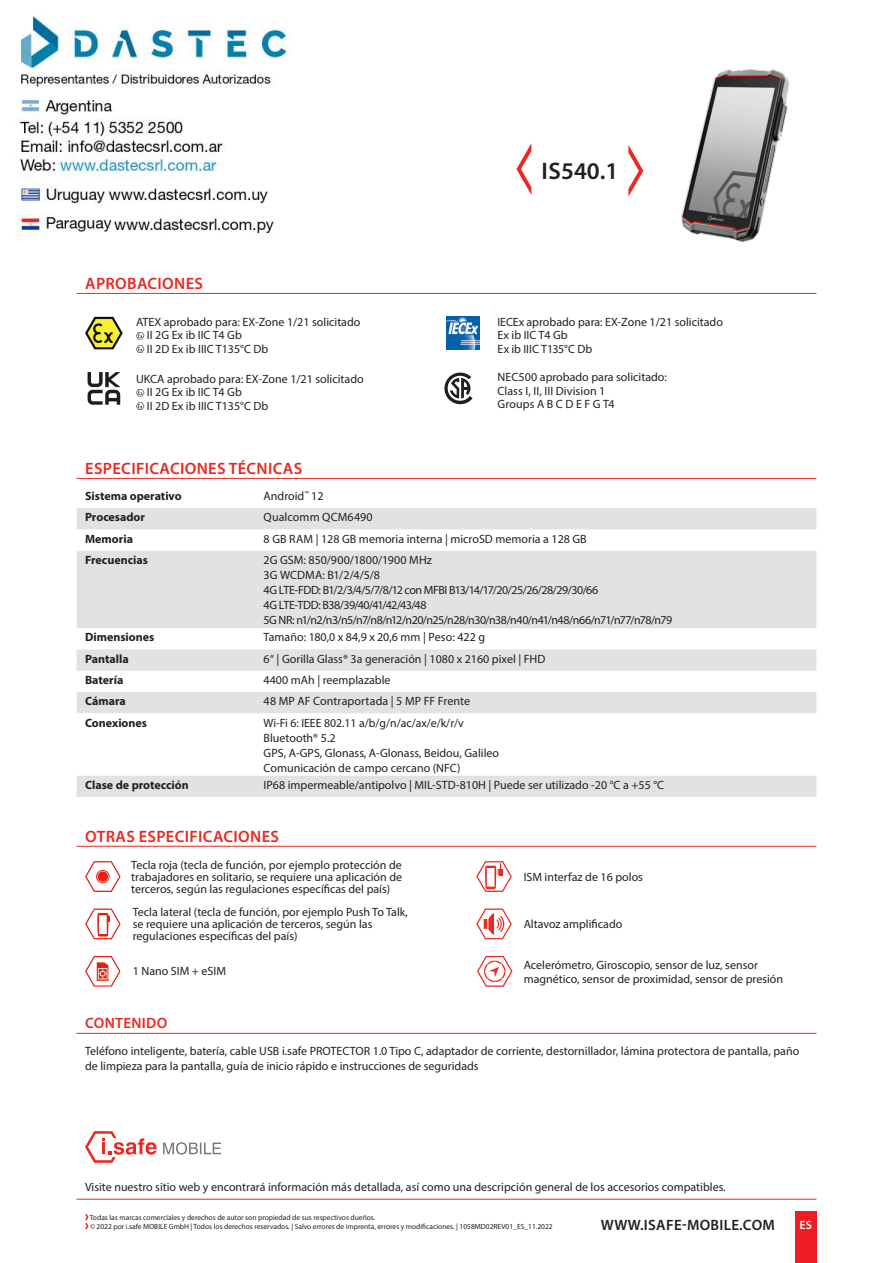
<style>
.page{position:relative;width:893px;height:1263px;background:#fff}
.page>*{position:absolute;margin:0;border:0;box-sizing:border-box;transform-origin:0 0}
.t1{font:600 24px "Myriad Pro";letter-spacing:.005em;color:#231f20}
.CB_AF_Technische-Übe{font:600 16.5px "Myriad Pro";letter-spacing:.02em;color:#ea2922}
.t2{font:600 15px "Myriad Pro";letter-spacing:.02em;color:#231f20}
.t3{font:600 15px "Myriad Pro";letter-spacing:.02em;color:#ea2922}
.CB_AF_Tabelle-Inhalt{font:12px/12px "Myriad Pro";color:#231f20}
.CB_AF_Zulassungen-Da{font:12px/13.5px "Myriad Pro";color:#231f20}
.CB_AF_Tabelle-Inhalt-2{font:12px/15px "Myriad Pro";letter-spacing:-.04em;color:#231f20}
.CB_AF_Tabelle-Inhalt-3{font:12px/15px "Myriad Pro";letter-spacing:-.03em;color:#231f20}
.CB_AF_Tabelle-Bezeic{font:700 12px "Myriad Pro";color:#231f20}
.t4{font:600 12px "Myriad Pro";color:#fff}
.CB_AF_Footer-Datashe{font:7.5px "Myriad Pro";color:#231f20}
</style>
<div class="page">
<hr style="left:77px;top:1199px;width:739px;height:1px;background:#ea2922">
<svg style="left:163px;top:1142px;width:58px;height:12px"></svg>
<svg style="left:85px;top:1131px;width:72px;height:32px"></svg>
<svg style="left:516px;top:144px;width:15px;height:50px"></svg>
<svg style="left:628px;top:145px;width:15px;height:52px"></svg>
<div style="left:795px;top:1212px;width:21px;height:51px;background:#ee1d23"></div>
<svg style="left:476px;top:861px;width:36px;height:31px"></svg>
<svg style="left:85px;top:956px;width:36px;height:31px"></svg>
<svg style="left:477px;top:956px;width:35px;height:31px"></svg>
<svg style="left:85px;top:861px;width:36px;height:31px"></svg>
<div style="left:98px;top:871px;width:10px;height:11px;background:#e12113;border-radius:50%"></div>
<div style="left:96px;top:870px;width:13px;height:13px;border:1px solid #e12113;border-radius:50%"></div>
<svg style="left:476px;top:908px;width:36px;height:31px"></svg>
<svg style="left:85px;top:908px;width:36px;height:31px"></svg>
<svg style="left:85px;top:317px;width:38px;height:32px"></svg>
<img style="left:446px;top:317px;width:33px;height:32px">
<svg style="left:444px;top:373px;width:29px;height:31px"></svg>
<svg style="left:88px;top:372px;width:32px;height:33px"></svg>
<img style="left:681px;top:69px;width:109px;height:173px">
<svg style="left:77px;top:508px;width:739px;height:289px;fill:#e1e2e4"></svg>
<hr style="left:77px;top:478px;width:178px;height:1px;background:#ea2922">
<hr style="left:255px;top:478px;width:561px;height:1px;background:#ea2922">
<hr style="left:77px;top:846px;width:739px;height:1px;background:#ea2922">
<hr style="left:77px;top:1033px;width:739px;height:1px;background:#ea2922">
<svg style="left:85px;top:1214px;width:4px;height:15px"></svg>
<svg style="left:136px;top:332px;width:8px;height:7px"></svg>
<svg style="left:136px;top:346px;width:8px;height:7px"></svg>
<svg style="left:136px;top:389px;width:8px;height:7px"></svg>
<svg style="left:136px;top:403px;width:8px;height:7px"></svg>
<hr style="left:77px;top:293px;width:739px;height:1px;background:#ea2922">
<img style="left:19px;top:16px;width:268px;height:222px">
<p class="CB_AF_Technische-Übe" style="left:85px;top:273px;width:119px">APROBACIONES</p>
<p class="CB_AF_Zulassungen-Da" style="left:136px;top:315px;width:226px">ATEX aprobado para: EX-Zone 1/21 solicitado</p>
<p class="CB_AF_Zulassungen-Da" style="left:147px;top:328px;width:96px">II 2G Ex ib IIC T4 Gb</p>
<p class="CB_AF_Zulassungen-Da" style="left:147px;top:342px;width:123px">II 2D Ex ib IIIC T135°C Db</p>
<p class="CB_AF_Zulassungen-Da" style="left:136px;top:372px;width:229px">UKCA aprobado para: EX-Zone 1/21 solicitado</p>
<p class="CB_AF_Zulassungen-Da" style="left:147px;top:385px;width:96px">II 2G Ex ib IIC T4 Gb</p>
<p class="CB_AF_Zulassungen-Da" style="left:147px;top:399px;width:123px">II 2D Ex ib IIIC T135°C Db</p>
<p class="t1" style="left:542px;top:156px;width:78px">IS540.1</p>
<p class="CB_AF_Zulassungen-Da" style="left:497px;top:315px;width:227px">IECEx aprobado para: EX-Zone 1/21 solicitado<br>Ex ib IIC T4 Gb</p>
<p class="CB_AF_Tabelle-Inhalt" style="left:497px;top:343px;width:96px">Ex ib IIIC T135°C Db</p>
<p class="CB_AF_Tabelle-Inhalt" style="left:497px;top:371px;width:171px">NEC500 aprobado para solicitado:</p>
<p class="CB_AF_Tabelle-Inhalt" style="left:497px;top:384px;width:109px">Class I, II, III Division 1</p>
<p class="CB_AF_Tabelle-Inhalt" style="left:497px;top:398px;width:119px">Groups A B C D E F G T4</p>
<p class="CB_AF_Technische-Übe" style="left:85px;top:458px;width:219px">ESPECIFICACIONES TÉCNICAS</p>
<p class="CB_AF_Tabelle-Bezeic" style="left:85px;top:488px;width:98px">Sistema operativo</p>
<p class="CB_AF_Tabelle-Inhalt" style="left:264px;top:490px;width:61px">Android<sup>™</sup> 12</p>
<p class="CB_AF_Tabelle-Bezeic" style="left:85px;top:509px;width:62px">Procesador</p>
<p class="CB_AF_Tabelle-Inhalt" style="left:264px;top:511px;width:110px">Qualcomm QCM6490</p>
<p class="CB_AF_Tabelle-Bezeic" style="left:85px;top:531px;width:49px">Memoria</p>
<p class="CB_AF_Tabelle-Inhalt" style="left:264px;top:532px;width:325px">8 GB RAM | 128 GB memoria interna | microSD memoria a 128 GB</p>
<p class="CB_AF_Tabelle-Bezeic" style="left:85px;top:552px;width:64px">Frecuencias</p>
<p class="CB_AF_Tabelle-Inhalt-3" style="left:264px;top:552px;width:336px">2G GSM: 850/900/1800/1900 MHz<br>3G WCDMA: B1/2/4/5/8<br>4G LTE-FDD: B1/2/3/4/5/7/8/12 con MFBI B13/14/17/20/25/26/28/29/30/66</p>
<p class="CB_AF_Tabelle-Inhalt-2" style="left:264px;top:597px;width:410px">4G LTE-TDD: B38/39/40/41/42/43/48<br>5G NR: n1/n2/n3/n5/n7/n8/n12/n20/n25/n28/n30/n38/n40/n41/n48/n66/n71/n77/n78/n79</p>
<p class="CB_AF_Tabelle-Bezeic" style="left:85px;top:630px;width:71px">Dimensiones</p>
<p class="CB_AF_Tabelle-Inhalt" style="left:264px;top:631px;width:223px">Tamaño: 180,0 x 84,9 x 20,6 mm | Peso: 422 g</p>
<p class="CB_AF_Tabelle-Bezeic" style="left:85px;top:651px;width:45px">Pantalla</p>
<p class="CB_AF_Tabelle-Inhalt" style="left:264px;top:652px;width:283px">6“ | Gorilla Glass® 3a generación | 1080 x 2160 pixel | FHD</p>
<p class="CB_AF_Tabelle-Bezeic" style="left:85px;top:672px;width:40px">Batería</p>
<p class="CB_AF_Tabelle-Inhalt" style="left:264px;top:674px;width:128px">4400 mAh | reemplazable</p>
<p class="CB_AF_Tabelle-Bezeic" style="left:85px;top:693px;width:42px">Cámara</p>
<p class="CB_AF_Tabelle-Inhalt" style="left:264px;top:695px;width:208px">48 MP AF Contraportada | 5 MP FF Frente</p>
<p class="CB_AF_Tabelle-Bezeic" style="left:85px;top:715px;width:64px">Conexiones</p>
<p class="CB_AF_Tabelle-Inhalt" style="left:264px;top:715px;width:237px;line-height:15px">Wi-Fi 6: IEEE 802.11 a/b/g/n/ac/ax/e/k/r/v Bluetooth® 5.2<br>GPS, A-GPS, Glonass, A-Glonass, Beidou, Galileo Comunicación de campo cercano (NFC)</p>
<p class="CB_AF_Tabelle-Bezeic" style="left:85px;top:777px;width:105px">Clase de protección</p>
<p class="CB_AF_Tabelle-Inhalt" style="left:264px;top:779px;width:402px">IP68 impermeable/antipolvo | MIL-STD-810H | Puede ser utilizado -20 °C a +55 °C</p>
<p class="CB_AF_Technische-Übe" style="left:85px;top:826px;width:195px">OTRAS ESPECIFICACIONES</p>
<p class="CB_AF_Tabelle-Inhalt" style="left:131px;top:858px;width:272px;text-align:justify">Tecla roja (tecla de función, por ejemplo protección de trabajadores en solitario, se requiere una aplicación de terceros, según las regulaciones específicas del país)</p>
<p class="CB_AF_Tabelle-Inhalt" style="left:133px;top:906px;width:277px">Tecla lateral (tecla de función, por ejemplo Push To Talk, se requiere una aplicación de terceros, según las regulaciones específicas del país)</p>
<p class="CB_AF_Tabelle-Inhalt" style="left:133px;top:965px;width:95px">1 Nano SIM + eSIM</p>
<p class="CB_AF_Tabelle-Inhalt" style="left:524px;top:870px;width:121px">ISM interfaz de 16 polos</p>
<p class="CB_AF_Tabelle-Inhalt" style="left:524px;top:918px;width:100px">Altavoz amplificado</p>
<p class="CB_AF_Tabelle-Inhalt" style="left:524px;top:957px;width:261px;line-height:14.4px">Acelerómetro, Giroscopio, sensor de luz, sensor magnético, sensor de proximidad, sensor de presión</p>
<p class="t3" style="left:85px;top:1014px;width:84px">CONTENIDO</p>
<p class="CB_AF_Tabelle-Inhalt" style="left:85px;top:1044px;width:716px;line-height:14.4px">Teléfono inteligente, batería, cable USB i.safe PROTECTOR 1.0 Tipo C, adaptador de corriente, destornillador, lámina protectora de pantalla, paño de limpieza para la pantalla, guía de inicio rápido e instrucciones de seguridads</p>
<p class="CB_AF_Tabelle-Inhalt" style="left:85px;top:1181px;width:642px">Visite nuestro sitio web y encontrará información más detallada, así como una descripción general de los accesorios compatibles.</p>
<p class="CB_AF_Footer-Datashe" style="left:90px;top:1212px;width:287px">Todas las marcas comerciales y derechos de autor son propiedad de sus respectivos dueños.</p>
<p class="CB_AF_Footer-Datashe" style="left:90px;top:1221px;width:464px">© 2022 por i.safe MOBILE GmbH | Todos los derechos reservados. | Salvo errores de imprenta, errores y modificaciones. | 1058MD02REV01_ES_11.2022</p>
<p class="t2" style="left:601px;top:1215px;width:175px">WWW.ISAFE-MOBILE.COM</p>
<p class="t4" style="left:800px;top:1217px;width:14px">ES</p>
</div>
